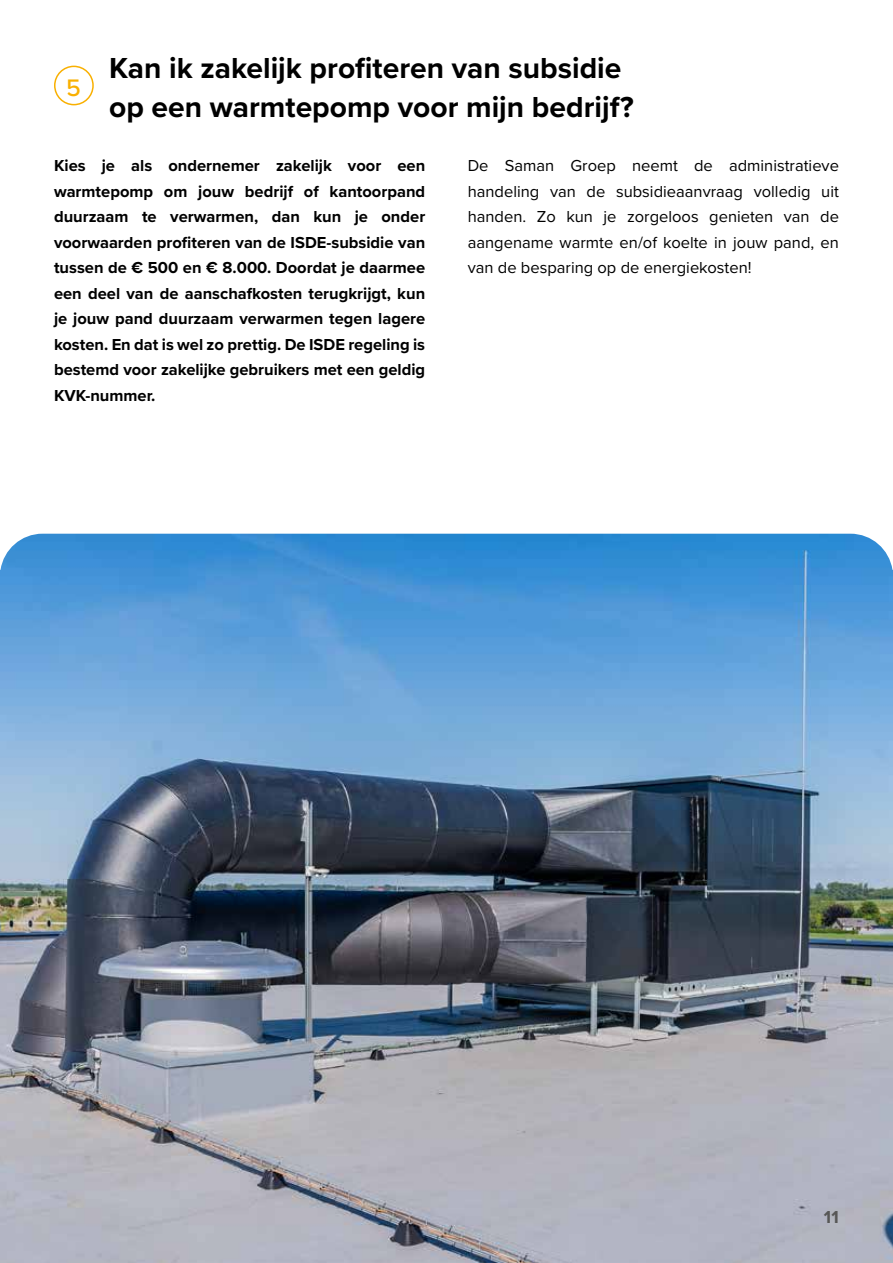
<style>
.page{position:relative;width:893px;height:1263px;background:#fff}
.page>*{position:absolute;margin:0;border:0;box-sizing:border-box;transform-origin:0 0}
.t1{font:700 30px/39px "Proxima Nova";color:#000}
.t2{font:500 24.75px "Proxima Nova";color:#f9b000}
.t3{font:700 18px "Proxima Nova";color:#575756}
.t4{font:700 16.5px/25.5px "Proxima Nova";color:#000;text-align:justify}
.t5{font:16.5px/25.5px "Proxima Nova";color:#000;text-align:justify}
</style>
<div class="page">
<img style="left:0;top:534px;width:893px;height:729px">
<div style="left:54px;top:66px;width:40px;height:39px;border:2px solid #f9b000;border-radius:50%"></div>
<h2 class="t2" style="left:66px;top:70px;width:16px">5</h2>
<h1 class="t1" style="left:109px;top:48px;width:526px">Kan ik zakelijk profiteren van subsidie op een warmtepomp voor mijn bedrijf?</h1>
<p class="t4" style="left:54px;top:153px;width:373px">Kies je als ondernemer zakelijk voor een warmtepomp om jouw bedrijf of kantoorpand duurzaam te verwarmen, dan kun je onder voorwaarden profiteren van de ISDE-subsidie van tussen de € 500 en € 8.000. Doordat je daarmee een deel van de aanschafkosten terugkrijgt, kun je jouw pand duurzaam verwarmen tegen lagere kosten. En dat is wel zo prettig. De ISDE regeling is bestemd voor zakelijke gebruikers met een geldig KVK-nummer.</p>
<p class="t5" style="left:468px;top:152px;width:373px">De Saman Groep neemt de administratieve handeling van de subsidieaanvraag volledig uit handen. Zo kun je zorgeloos genieten van de aangename warmte en/of koelte in jouw pand, en van de besparing op de energiekosten!</p>
<p class="t3" style="left:824px;top:1204px;width:16px">11</p>
</div>
